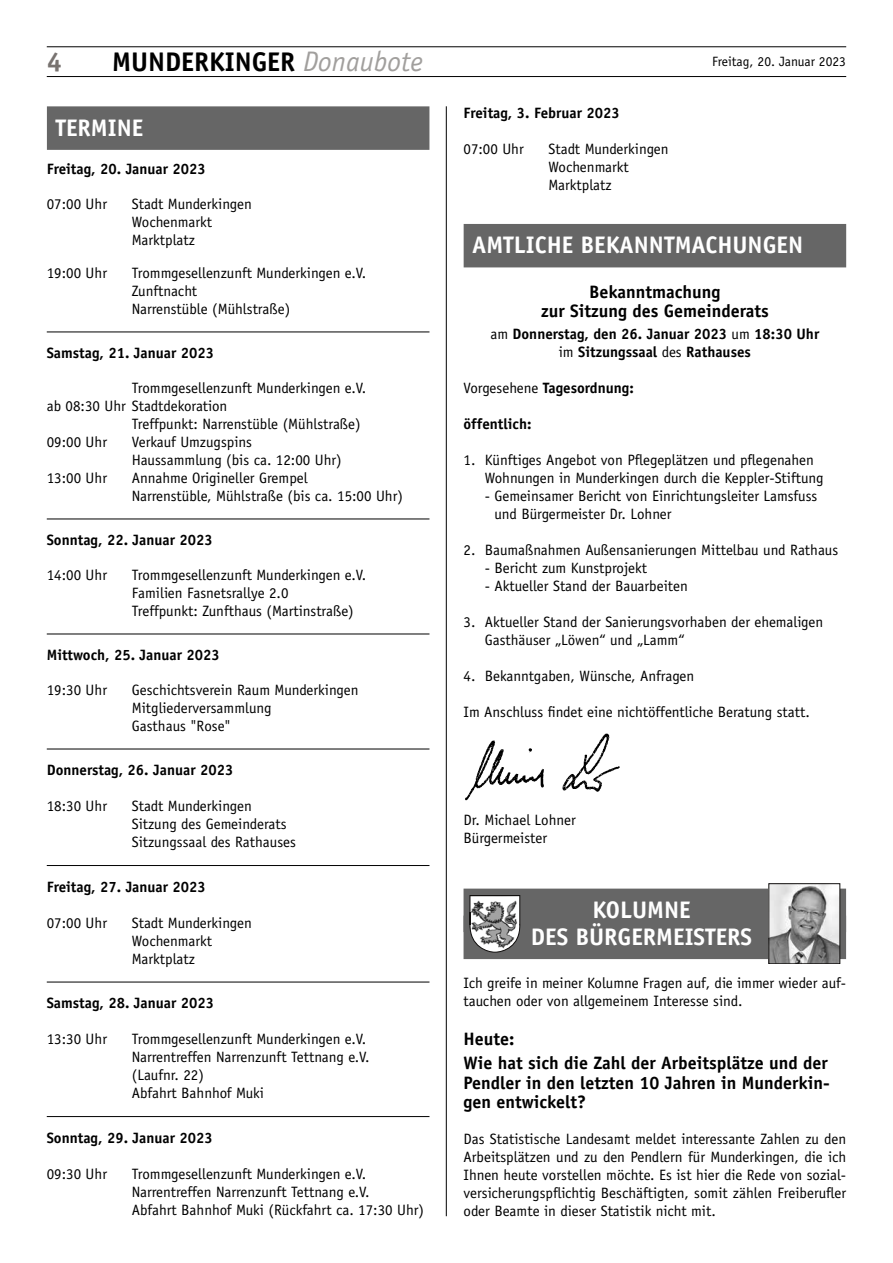
<style>
.page{position:relative;width:893px;height:1263px;background:#fff}
.page>*{position:absolute;margin:0;border:0;box-sizing:border-box;transform-origin:0 0}
.t1{font:700 27px "Officina Sans";color:#000}
.t2{font:700 27px "Officina Sans";color:#787370}
.t3{font:700 24px/27px "Officina Sans";color:#fff;text-align:center}
.t4{font:700 18px/19.5px "Officina Sans";color:#000}
.t5{font:15px/18px "Officina Sans";color:#000}
.t6{font:700 15px/18px "Officina Sans";color:#000;text-align:center}
.t7{font:13.5px "Officina Sans";color:#000}
.s1{font-weight:400;font-style:italic;font-size:28.35px;color:#a19f9d}
.s2{font-weight:400}
</style>
<div class="page">
<hr style="left:47px;top:76px;width:799px;height:1px;background:#000">
<hr style="left:47px;top:47px;width:799px;height:1px;background:#000">
<hr style="left:446px;top:106px;width:1px;height:1110px;background:#000">
<div style="left:464px;top:224px;width:382px;height:43px;background:#666"></div>
<img style="left:465px;top:733px;width:155px;height:68px">
<div style="left:464px;top:888px;width:382px;height:44px;background:#666"></div>
<div style="left:464px;top:915px;width:382px;height:44px;background:#666"></div>
<svg style="left:469px;top:895px;width:52px;height:58px"></svg>
<img style="left:771px;top:885px;width:67px;height:77px">
<div style="left:769px;top:883px;width:71px;height:81px;border:1px solid #100e0d"></div>
<hr style="left:47px;top:332px;width:382px;height:1px;background:#000">
<hr style="left:47px;top:519px;width:382px;height:1px;background:#000">
<hr style="left:47px;top:634px;width:382px;height:1px;background:#000">
<hr style="left:47px;top:749px;width:382px;height:1px;background:#000">
<hr style="left:47px;top:865px;width:382px;height:1px;background:#000">
<hr style="left:47px;top:982px;width:382px;height:1px;background:#000">
<hr style="left:47px;top:1116px;width:382px;height:1px;background:#000">
<div style="left:47px;top:106px;width:382px;height:44px;background:#666"></div>
<h1 class="t2" style="left:47px;top:45px;width:17px">4</h1>
<h1 class="t1" style="left:112px;top:45px;width:312px">MUNDERKINGER <span class="s1">Donaubote</span></h1>
<p class="t7" style="left:712px;top:53px;width:135px">Freitag, 20. Januar 2023</p>
<p class="t6" style="left:463px;top:104px;width:158px">Freitag, 3. Februar 2023</p>
<p class="t5" style="left:463px;top:140px;width:62px">07:00 Uhr</p>
<p class="t5" style="left:548px;top:140px;width:122px">Stadt Munderkingen<br>Wochenmarkt<br>Marktplatz</p>
<h2 class="t3" style="left:55px;top:114px;width:89px">Termine</h2>
<p class="t6" style="left:47px;top:160px;width:161px">Freitag, 20. Januar 2023</p>
<p class="t5" style="left:47px;top:195px;width:62px">07:00 Uhr</p>
<p class="t5" style="left:132px;top:195px;width:122px">Stadt Munderkingen<br>Wochenmarkt<br>Marktplatz</p>
<p class="t5" style="left:47px;top:264px;width:62px">19:00 Uhr</p>
<p class="t5" style="left:132px;top:264px;width:236px">Trommgesellenzunft Munderkingen e.V.<br>Zunftnacht<br>Narrenstüble (Mühlstraße)</p>
<p class="t6" style="left:47px;top:344px;width:169px">Samstag, 21. Januar 2023</p>
<p class="t5" style="left:132px;top:379px;width:236px">Trommgesellenzunft Munderkingen e.V.</p>
<p class="t5" style="left:47px;top:397px;width:182px">ab 08:30 Uhr Stadtdekoration</p>
<p class="t5" style="left:132px;top:415px;width:230px">Treffpunkt: Narrenstüble (Mühlstraße)</p>
<p class="t5" style="left:47px;top:433px;width:62px">09:00 Uhr</p>
<p class="t5" style="left:132px;top:433px;width:211px">Verkauf Umzugspins<br>Haussammlung (bis ca. 12:00 Uhr)</p>
<p class="t5" style="left:47px;top:469px;width:62px">13:00 Uhr</p>
<p class="t5" style="left:132px;top:469px;width:273px">Annahme Origineller Grempel<br>Narrenstüble, Mühlstraße (bis ca. 15:00 Uhr)</p>
<p class="t6" style="left:47px;top:531px;width:168px">Sonntag, 22. Januar 2023</p>
<p class="t5" style="left:47px;top:566px;width:62px">14:00 Uhr</p>
<p class="t5" style="left:132px;top:566px;width:236px">Trommgesellenzunft Munderkingen e.V.<br>Familien Fasnetsrallye 2.0<br>Treffpunkt: Zunfthaus (Martinstraße)</p>
<p class="t6" style="left:47px;top:646px;width:175px">Mittwoch, 25. Januar 2023</p>
<p class="t5" style="left:47px;top:681px;width:62px">19:30 Uhr</p>
<p class="t5" style="left:132px;top:681px;width:228px">Geschichtsverein Raum Munderkingen<br>Mitgliederversammlung<br>Gasthaus "Rose"</p>
<p class="t6" style="left:47px;top:761px;width:188px">Donnerstag, 26. Januar 2023</p>
<p class="t5" style="left:47px;top:797px;width:62px">18:30 Uhr</p>
<p class="t5" style="left:132px;top:797px;width:166px">Stadt Munderkingen<br>Sitzung des Gemeinderats<br>Sitzungssaal des Rathauses</p>
<p class="t6" style="left:47px;top:877px;width:161px">Freitag, 27. Januar 2023</p>
<p class="t5" style="left:47px;top:914px;width:62px">07:00 Uhr</p>
<p class="t5" style="left:132px;top:914px;width:122px">Stadt Munderkingen<br>Wochenmarkt<br>Marktplatz</p>
<p class="t6" style="left:47px;top:994px;width:169px">Samstag, 28. Januar 2023</p>
<p class="t5" style="left:47px;top:1030px;width:62px">13:30 Uhr</p>
<p class="t5" style="left:132px;top:1030px;width:239px">Trommgesellenzunft Munderkingen e.V.<br>Narrentreffen Narrenzunft Tettnang e.V. (Laufnr. 22)<br>Abfahrt Bahnhof Muki</p>
<p class="t6" style="left:47px;top:1128px;width:168px">Sonntag, 29. Januar 2023</p>
<p class="t5" style="left:47px;top:1165px;width:62px">09:30 Uhr</p>
<p class="t5" style="left:132px;top:1165px;width:294px">Trommgesellenzunft Munderkingen e.V.<br>Narrentreffen Narrenzunft Tettnang e.V.<br>Abfahrt Bahnhof Muki (Rückfahrt ca. 17:30 Uhr)</p>
<h2 class="t3" style="left:472px;top:231px;width:333px">Amtliche bekAnntmAchungen</h2>
<p class="t4" style="left:541px;top:281px;width:229px;text-align:center">Bekanntmachung<br>zur Sitzung des Gemeinderats</p>
<p class="t6" style="left:490px;top:325px;width:330px"><span class="s2">am</span> Donnerstag, den 26. Januar 2023 <span class="s2">um</span> 18:30 Uhr <span class="s2">im</span> Sitzungssaal <span class="s2">des</span> Rathauses</p>
<p class="t6" style="left:463px;top:379px;width:172px"><span class="s2">Vorgesehene</span> Tagesordnung:</p>
<p class="t6" style="left:463px;top:415px;width:70px">öffentlich:</p>
<p class="t5" style="left:485px;top:451px;width:340px;text-indent:-21px">1. Künftiges Angebot von Pflegeplätzen und pflegenahen<br>Wohnungen in Munderkingen durch die Keppler-Stiftung</p>
<p class="t5" style="left:494px;top:487px;width:324px;text-indent:-10px">- Gemeinsamer Bericht von Einrichtungsleiter Lamsfuss und Bürgermeister Dr. Lohner</p>
<p class="t5" style="left:463px;top:541px;width:376px">2. Baumaßnahmen Außensanierungen Mittelbau und Rathaus</p>
<p class="t5" style="left:463px;top:559px;width:185px">- Bericht zum Kunstprojekt</p>
<p class="t5" style="left:463px;top:577px;width:226px">- Aktueller Stand der Bauarbeiten</p>
<p class="t5" style="left:485px;top:613px;width:340px;text-indent:-21px">3. Aktueller Stand der Sanierungsvorhaben der ehemaligen<br>Gasthäuser „Löwen“ und „Lamm“</p>
<p class="t5" style="left:463px;top:667px;width:232px">4. Bekanntgaben, Wünsche, Anfragen</p>
<p class="t5" style="left:463px;top:703px;width:348px">Im Anschluss findet eine nichtöffentliche Beratung statt.</p>
<p class="t5" style="left:463px;top:811px;width:114px">Dr. Michael Lohner<br>Bürgermeister</p>
<h2 class="t3" style="left:531px;top:896px;width:223px">KOLUMNE<br>DES BÜRGERMEISTERS</h2>
<p class="t5" style="left:463px;top:974px;width:384px">Ich greife in meiner Kolumne Fragen auf, die immer wieder auf&shy;tauchen oder von allgemeinem Interesse sind.</p>
<p class="t4" style="left:463px;top:1027px;width:366px;line-height:23.7px">Heute:<br>Wie hat sich die Zahl der Arbeitsplätze und der</p>
<p class="t4" style="left:463px;top:1072px;width:368px">Pendler in den letzten 10 Jahren in Munderkin&shy;gen entwickelt?</p>
<p class="t5" style="left:463px;top:1130px;width:384px;text-align:justify">Das Statistische Landesamt meldet interessante Zahlen zu den Arbeitsplätzen und zu den Pendlern für Munderkingen, die ich Ihnen heute vorstellen möchte. Es ist hier die Rede von sozial&shy;versicherungspflichtig Beschäftigten, somit zählen Freiberufler oder Beamte in dieser Statistik nicht mit.</p>
</div>
